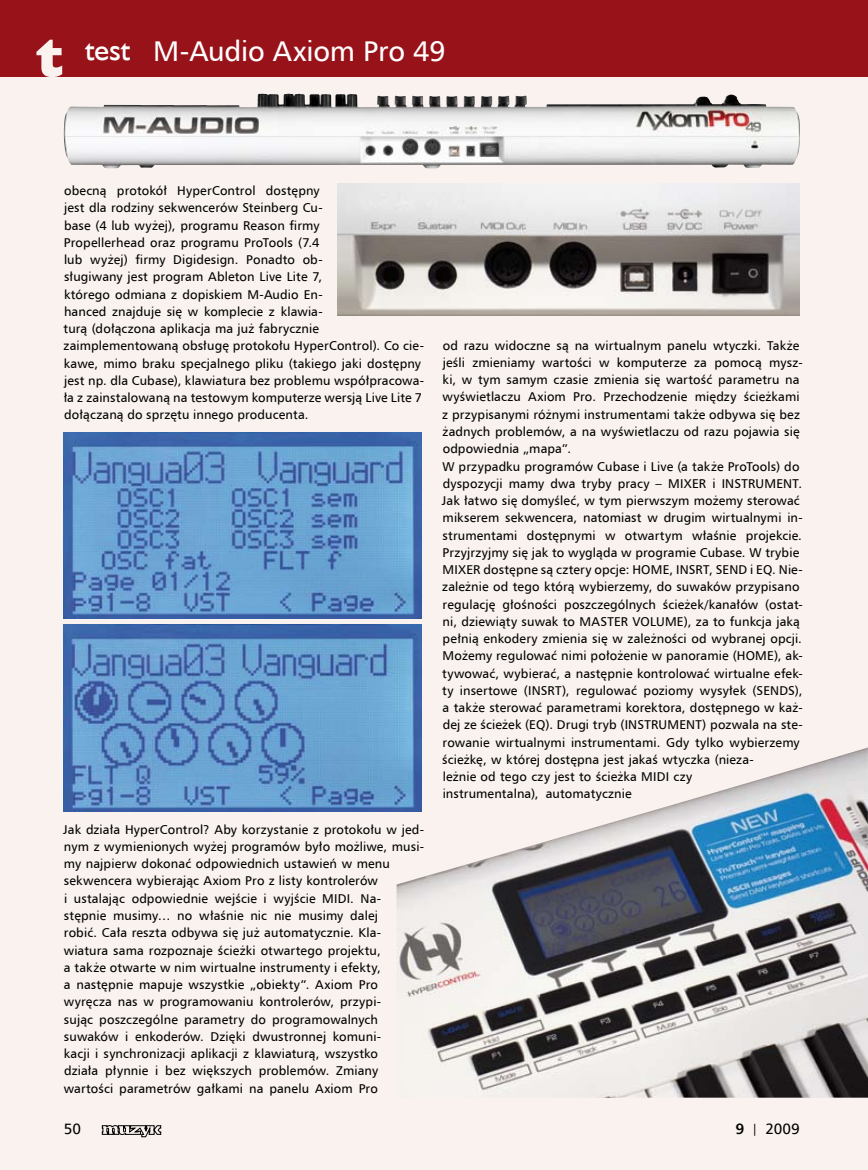
<style>
.page{position:relative;width:868px;height:1170px;background:#fff}
.page>*{position:absolute;margin:0;border:0;box-sizing:border-box;transform-origin:0 0}
.t1{font:28.5px "Humnst 777 EU";letter-spacing:-.005em;color:#fff}
.t2{font:15px "Humnst 777 EU";letter-spacing:.005em;color:#000}
.t3{font:12.75px/17.2px "Humnst 777 EU";letter-spacing:.01em;color:#000}
.s1{font-family:"Humanst 521 X Bd EU";font-size:54px;color:#f9f2ee}
.s2{font-family:"Humanst 521 EU";font-size:30px}
.s3{font-weight:700}
.s4{font-size:12px}
</style>
<div class="page">
<div style="left:0;top:0;width:867px;height:1169px;background:#f9f2ee"></div>
<img style="left:396px;top:747px;width:471px;height:350px">
<img style="left:64px;top:94px;width:735px;height:74px">
<img style="left:338px;top:183px;width:461px;height:132px">
<img style="left:64px;top:432px;width:357px;height:187px">
<img style="left:64px;top:625px;width:357px;height:186px">
<svg style="left:102px;top:1125px;width:59px;height:11px"></svg>
<div style="left:0;top:0;width:867px;height:77px;background:#98121a"></div>
<h1 class="t1" style="left:37px;top:33px;width:410px"><span class="s1">t</span> <span class="s2">test</span> M-Audio Axiom Pro 49</h1>
<p class="t3" style="left:64px;top:182px;width:362px">obecną protokół HyperControl dostępny<br>jest dla rodziny sekwencerów Steinberg Cu-<br>base (4 lub wyżej), programu Reason firmy<br>Propellerhead oraz programu ProTools (7.4<br>lub wyżej) firmy Digidesign. Ponadto ob-<br>sługiwany jest program Ableton Live Lite 7,<br>którego odmiana z dopiskiem M-Audio En-<br>hanced znajduje się w komplecie z klawia-<br>turą (dołączona aplikacja ma już fabrycznie zaimplementowaną obsługę protokołu HyperControl). Co cie&shy;kawe, mimo braku specjalnego pliku (takiego jaki dostępny jest np. dla Cubase), klawiatura bez problemu współpracowa&shy;ła z zainstalowaną na testowym komputerze wersją Live Lite 7 dołączaną do sprzętu innego producenta.</p>
<p class="t3" style="left:63px;top:820px;width:362px">Jak działa HyperControl? Aby korzystanie z protokołu w jed&shy;nym z wymienionych wyżej programów było możliwe, musi&shy;my najpierw dokonać odpowiednich ustawień w menu sekwencera wybierając Axiom Pro z listy kontrolerów<br>i ustalając odpowiednie wejście i wyjście MIDI. Na&shy;stępnie musimy… no właśnie nic nie musimy dalej<br>robić. Cała reszta odbywa się już automatycznie. Kla&shy;wiatura sama rozpoznaje ścieżki otwartego projektu,<br>a także otwarte w nim wirtualne instrumenty i efekty,<br>a następnie mapuje wszystkie „obiekty”. Axiom Pro wyręcza nas w programowaniu kontrolerów, przypi-<br>sując poszczególne parametry do programowalnych suwaków i enkoderów. Dzięki dwustronnej komuni-<br>kacji i synchronizacji aplikacji z klawiaturą, wszystko<br>działa płynnie i bez większych problemów. Zmiany wartości parametrów gałkami na panelu Axiom Pro</p>
<p class="t3" style="left:442px;top:336px;width:362px">od razu widoczne są na wirtualnym panelu wtyczki. Także jeśli zmieniamy wartości w komputerze za pomocą mysz&shy;ki, w tym samym czasie zmienia się wartość parametru na wyświetlaczu Axiom Pro. Przechodzenie między ścieżkami z przypisanymi różnymi instrumentami także odbywa się bez żadnych problemów, a na wyświetlaczu od razu pojawia się odpowiednia „mapa”.<br>W przypadku programów Cubase i Live (a także ProTools) do dyspozycji mamy dwa tryby pracy – MIXER i INSTRUMENT.<br>Jak łatwo się domyśleć, w tym pierwszym możemy sterować mikserem sekwencera, natomiast w drugim wirtualnymi in&shy;strumentami dostępnymi w otwartym właśnie projekcie.<br>Przyjrzyjmy się jak to wygląda w programie Cubase. W trybie MIXER dostępne są cztery opcje: HOME, INSRT, SEND i EQ. Nie&shy;zależnie od tego którą wybierzemy, do suwaków przypisano regulację głośności poszczególnych ścieżek/kanałów (ostat&shy;ni, dziewiąty suwak to MASTER VOLUME), za to funkcja jaką pełnią enkodery zmienia się w zależności od wybranej opcji.<br>Możemy regulować nimi położenie w panoramie (HOME), ak&shy;tywować, wybierać, a następnie kontrolować wirtualne efek&shy;ty insertowe (INSRT), regulować poziomy wysyłek (SENDS), a także sterować parametrami korektora, dostępnego w każ&shy;dej ze ścieżek (EQ). Drugi tryb (INSTRUMENT) pozwala na ste&shy;rowanie wirtualnymi instrumentami. Gdy tylko wybierzemy ścieżkę, w której dostępna jest jakaś wtyczka (nieza-<br>leżnie od tego czy jest to ścieżka MIDI czy<br>instrumentalna), automatycznie</p>
<p class="t2" style="left:64px;top:1119px;width:19px">50</p>
<p class="t2" style="left:735px;top:1119px;width:66px"><span class="s3">9</span> <span class="s4">|</span> 2009</p>
</div>
